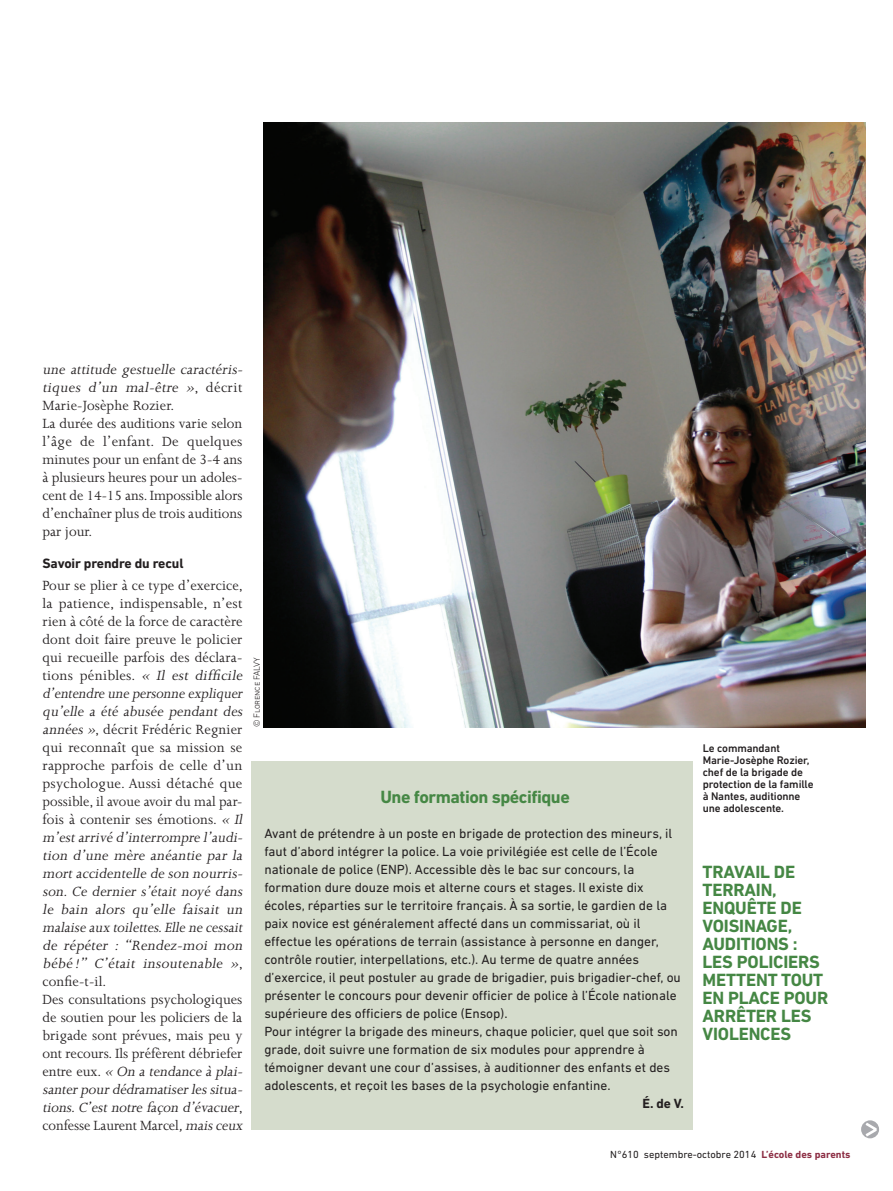
<style>
.page{position:relative;width:893px;height:1191px;background:#fff}
.page>*{position:absolute;margin:0;border:0;box-sizing:border-box;transform-origin:0 0}
.ACTU_Texte_Relance{font:700 18px/18px "DIN Next LT Pro";letter-spacing:-.01em;color:#458744}
.DOS_Encadré_Titre{font:700 18px "DIN Next LT Pro";letter-spacing:-.025em;color:#458744}
.TER_Texte_Lettrine_3{font:15.3px/18px "Joanna";letter-spacing:.01em;color:#231f20}
.TER_Texte_Lettrine_3-2{font:italic 15.3px/18px "Joanna";color:#231f20}
.TER_Texte_Inter{font:700 13.8px "DIN Next LT Pro";letter-spacing:-.01em;color:#231f20}
.DOS_Encadré_Texte{font:13.5px/18px "DIN Next LT Pro";color:#231f20}
.DOS_Encadré_Texte-2{font:700 13.5px "DIN Next LT Pro";color:#231f20}
.DOS_Note_Maigre{font:500 11.25px/12px "DIN Next LT Pro";letter-spacing:-.01em;color:#231f20}
.t1{font:10.5px "DIN Next LT Pro";color:#231f20}
.ACTU_Brève_nom{font:300 9px "DIN Next LT Pro";letter-spacing:-.02em;color:#231f20}
.s1{font-style:normal}
.s2{font-style:italic}
.s3{font-weight:700;color:#8d2f45}
</style>
<div class="page">
<div style="left:861px;top:1120px;width:18px;height:18px;background:#a8a9ad;border-radius:50%"></div>
<svg style="left:866px;top:1122px;width:11px;height:14px"></svg>
<div style="left:252px;top:761px;width:441px;height:368px;background:#d5dccc"></div>
<img style="left:264px;top:122px;width:602px;height:605px">
<p class="TER_Texte_Lettrine_3-2" style="left:43px;top:361px;width:204px">une attitude gestuelle caractéris&shy;tiques d’un mal-être »<span class="s1">, d é c r i t<br>Marie-Josèphe Rozier.</span></p>
<p class="TER_Texte_Lettrine_3" style="left:43px;top:415px;width:201px;text-align:justify">La durée des auditions varie selon l’âge de l’enfant. De quelques minutes pour un enfant de 3-4 ans à plusieurs heures pour un adoles&shy;cent de 14-15 ans. Impossible alors d’enchaîner plus de trois auditions par jour.</p>
<p class="TER_Texte_Inter" style="left:43px;top:555px;width:143px">Savoir prendre du recul</p>
<p class="TER_Texte_Lettrine_3" style="left:43px;top:577px;width:204px">Pour se plier à ce type d’exercice, la patience, indispensable, n’est rien à côté de la force de caractère dont doit faire preuve le policier qui recueille parfois des déclara&shy;tions pénibles. <span class="s2">« Il est difficile d’entendre une personne expliquer qu’elle a été abusée pendant des années»</span>, décrit Frédéric Regnier qui reconnaît que sa mission se rapproche parfois de celle d’un psychologue. Aussi détaché que possible, il avoue avoir du mal par&shy;fois à contenir ses émotions. <span class="s2">« Il m’estarrivé d’interrompre l’audi&shy;tion d’une mère anéantie par la mortaccidentelle de son nourris&shy;son. Ce dernier s’était noyé dans le bain alors qu’elle faisait un malaise aux toilettes.Elle ne cessait de répéter : “Rendez-moi mon bébé !” C’était insoutenable »</span>, confie-t-il.</p>
<p class="TER_Texte_Lettrine_3" style="left:43px;top:991px;width:204px">Des consultations psychologiques de soutien pour les policiers de la brigade sont prévues, mais peu y ont recours. Ils préfèrent débriefer e n t r e e u x . <span class="s2">« On a tendance à plai&shy;santerpourdédramatiserlessitua&shy;tions.C’est notre façon d’évacuer</span>, confesse Laurent Marcel<span class="s2">,maisceux</span></p>
<p class="ACTU_Brève_nom" style="left:251px;top:727px;width:71px;rotate:-90deg">© Florence FALVY</p>
<p class="DOS_Encadré_Titre" style="left:380px;top:786px;width:191px">Une formation spécifique</p>
<p class="DOS_Encadré_Texte" style="left:264px;top:824px;width:418px">Avant de prétendre à un poste en brigade de protection des mineurs, il faut d’abord intégrer la police. La voie privilégiée est celle de l’École nationale de police (ENP). Accessible dès le bac sur concours, la formation dure douze mois et alterne cours et stages. Il existe dix écoles, réparties sur le territoire français. À sa sortie, le gardien de la paix novice est généralement affecté dans un commissariat, où il effectue les opérations de terrain (assistance à personne en danger, contrôle routier, interpellations, etc.). Au terme de quatre années d’exercice, il peut postuler au grade de brigadier, puis brigadier-chef, ou présenter le concours pour devenir officier de police à l’École nationale supérieure des officiers de police (Ensop).</p>
<p class="DOS_Encadré_Texte" style="left:264px;top:1022px;width:415px">Pour intégrer la brigade des mineurs, chaque policier, quel que soit son grade, doit suivre une formation de six modules pour apprendre à témoigner devant une cour d’assises, à auditionner des enfants et des adolescents, et reçoit les bases de la psychologie enfantine.</p>
<p class="DOS_Encadré_Texte-2" style="left:642px;top:1095px;width:43px">É. de V.</p>
<p class="DOS_Note_Maigre" style="left:703px;top:742px;width:112px">Le commandant<br>Marie-Josèphe Rozier, chef de la brigade de protection de la famille à Nantes, auditionne une adolescente.</p>
<p class="ACTU_Texte_Relance" style="left:702px;top:863px;width:127px">TRAVAIL DE<br>TERRAIN,<br>ENQUÊTE DE<br>VOISINAGE,<br>AUDITIONS :<br>LES POLICIERS<br>METTENT TOUT<br>EN PLACE POUR<br>ARRÊTER LES<br>VIOLENCES</p>
<p class="t1" style="left:610px;top:1148px;width:242px">N°610 septembre-octobre 2014 <span class="s3">L’école des parents</span></p>
</div>
